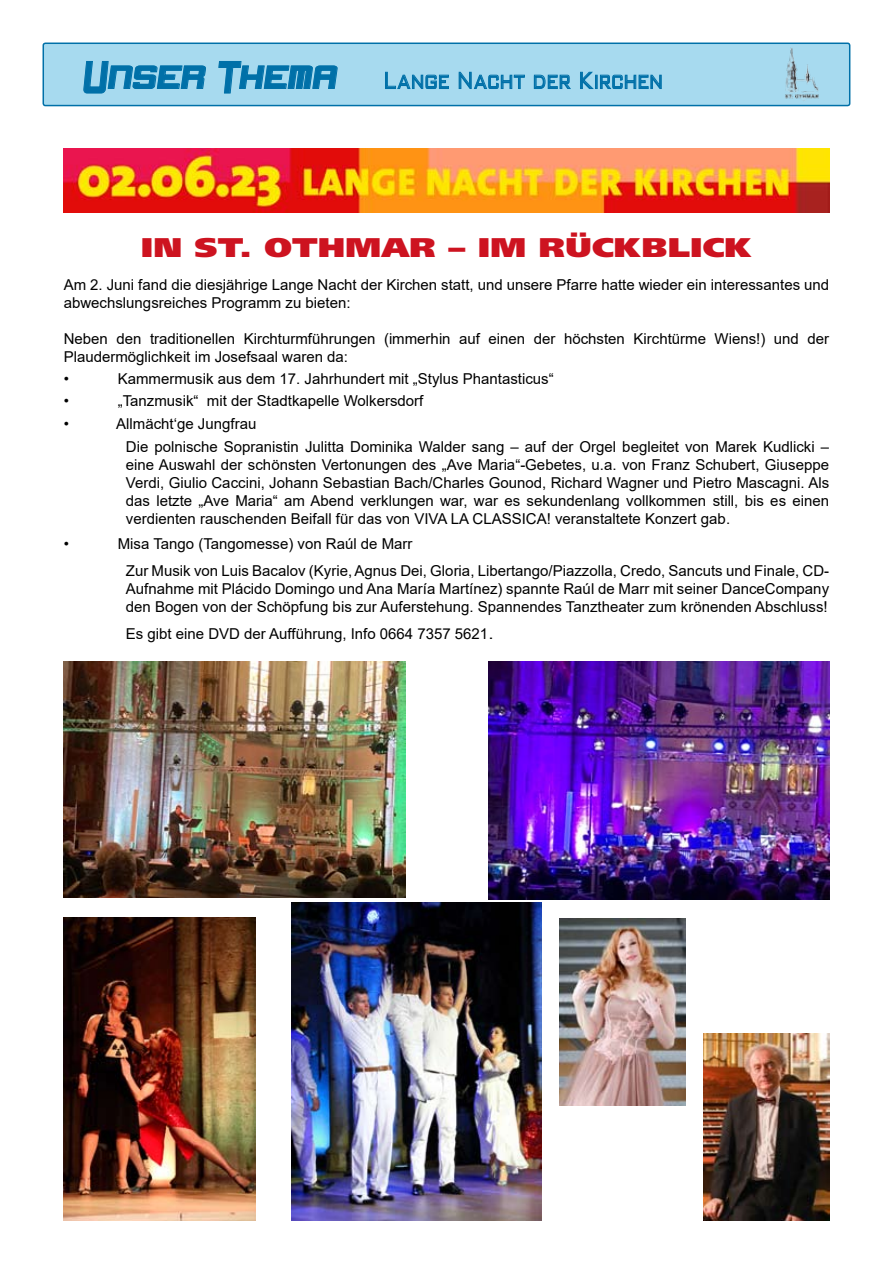
<style>
.page{position:relative;width:893px;height:1263px;background:#fff}
.page>*{position:absolute;margin:0;border:0;box-sizing:border-box;transform-origin:0 0}
.t1{font:300 31.5px "Bank Gothic BT";letter-spacing:-.015em;color:#0070a8;scale:.67 1}
.t2{font:27px "Frutiger LT 95 Ult Blk";color:#cd1320;scale:1.25 1}
.t3{font:15px/18px "Arial";color:#000}
.s1{font-family:"Never Say Die";font-weight:400;font-size:45px}
</style>
<div class="page">
<img style="left:64px;top:149px;width:765px;height:64px">
<img style="left:64px;top:662px;width:341px;height:235px">
<img style="left:488px;top:662px;width:341px;height:237px">
<img style="left:64px;top:917px;width:192px;height:303px">
<img style="left:292px;top:902px;width:249px;height:318px">
<img style="left:560px;top:919px;width:125px;height:187px">
<img style="left:704px;top:1033px;width:125px;height:187px">
<div style="left:43px;top:43px;width:807px;height:63px;background:#a7daef;border-radius:2px"></div>
<div style="left:43px;top:43px;width:807px;height:63px;border:2px solid #0070a8;border-radius:2px"></div>
<svg style="left:385px;top:72px;width:64px;height:17px"></svg>
<svg style="left:458px;top:71px;width:67px;height:18px"></svg>
<svg style="left:534px;top:74px;width:37px;height:15px"></svg>
<svg style="left:580px;top:72px;width:82px;height:17px"></svg>
<svg style="left:83px;top:61px;width:123px;height:33px"></svg>
<svg style="left:218px;top:61px;width:120px;height:33px"></svg>
<img style="left:785px;top:48px;width:34px;height:53px">
<h1 class="t1" style="left:85px;top:63px;width:864px"><span class="s1">Unser Thema</span> Lange Nacht der Kirchen</h1>
<h2 class="t2" style="left:141px;top:231px;width:490px">IN ST. OTHMAR – IM RÜCKBLICK</h2>
<p class="t3" style="left:64px;top:275px;width:767px">Am 2. Juni fand die diesjährige Lange Nacht der Kirchen statt, und unsere Pfarre hatte wieder ein interessantes und abwechslungsreiches Programm zu bieten:</p>
<p class="t3" style="left:64px;top:329px;width:767px">Neben den traditionellen Kirchturmführungen (immerhin auf einen der höchsten Kirchtürme Wiens!) und der<br>Plaudermöglichkeit im Josefsaal waren da:</p>
<p class="t3" style="left:64px;top:370px;width:7px">•</p>
<p class="t3" style="left:118px;top:370px;width:437px">Kammermusik aus dem 17. Jahrhundert mit „Stylus Phantasticus“</p>
<p class="t3" style="left:64px;top:392px;width:7px">•</p>
<p class="t3" style="left:118px;top:392px;width:307px">„Tanzmusik“ mit der Stadtkapelle Wolkersdorf</p>
<p class="t3" style="left:64px;top:414px;width:7px">•</p>
<p class="t3" style="left:116px;top:414px;width:142px">Allmächt‘ge Jungfrau</p>
<p class="t3" style="left:126px;top:437px;width:705px;text-align:justify">Die polnische Sopranistin Julitta Dominika Walder sang – auf der Orgel begleitet von Marek Kudlicki – eine Auswahl der schönsten Vertonungen des „Ave Maria“-Gebetes, u.a. von Franz Schubert, Giuseppe Verdi, Giulio Caccini, Johann Sebastian Bach/Charles Gounod, Richard Wagner und Pietro Mascagni. Als das letzte „Ave Maria“ am Abend verklungen war, war es sekundenlang vollkommen still, bis es einen verdienten rauschenden Beifall für das von VIVA LA CLASSICA! veranstaltete Konzert gab.</p>
<p class="t3" style="left:126px;top:562px;width:705px;text-align:justify">Zur Musik von Luis Bacalov (Kyrie, Agnus Dei, Gloria, Libertango/Piazzolla, Credo, Sancuts und Finale, CD-Aufnahme mit Plácido Domingo und Ana María Martínez) spannte Raúl de Marr mit seiner DanceCompany den Bogen von der Schöpfung bis zur Auferstehung. Spannendes Tanztheater zum krönenden Abschluss!</p>
<p class="t3" style="left:126px;top:624px;width:369px">Es gibt eine DVD der Aufführung, Info 0664 7357 5621.</p>
<p class="t3" style="left:64px;top:535px;width:7px">•</p>
<p class="t3" style="left:118px;top:535px;width:296px">Misa Tango (Tangomesse) von Raúl de Marr</p>
</div>
